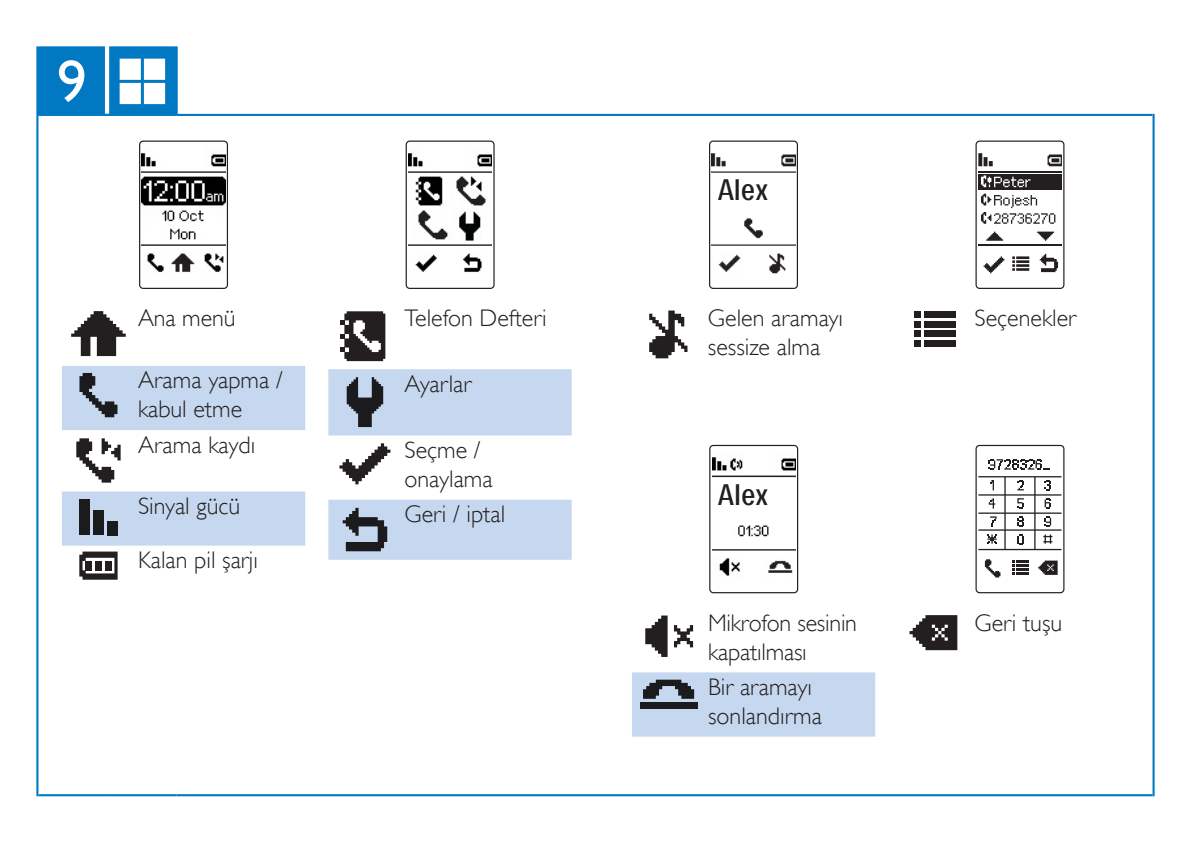
<style>
.page{position:relative;width:1191px;height:842px;background:#fff}
.page>*{position:absolute;margin:0;border:0;box-sizing:border-box;transform-origin:0 0}
.t1{font:60px "Gill Sans Alt One WGL";color:#fff}
.t2{font:25.2px "Philips Screen Font";color:#231f20}
.t3{font:24px/28.8px "Gill Sans Alt One WGL Light";color:#231f20}
</style>
<div class="page">
<div style="left:37px;top:47px;width:70px;height:68px;background:#0079c2"></div>
<div style="left:107px;top:47px;width:70px;height:68px;background:#0079c2"></div>
<hr style="left:36px;top:115px;width:2px;height:681px;background:#0079c2">
<hr style="left:38px;top:46px;width:67px;height:2px;background:#0079c2">
<hr style="left:36px;top:46px;width:2px;height:69px;background:#0079c2">
<hr style="left:1152px;top:114px;width:2px;height:682px;background:#0079c2">
<hr style="left:38px;top:794px;width:69px;height:2px;background:#0079c2">
<hr style="left:107px;top:794px;width:70px;height:2px;background:#0079c2">
<hr style="left:177px;top:794px;width:975px;height:2px;background:#0079c2">
<hr style="left:109px;top:46px;width:67px;height:2px;background:#0079c2">
<hr style="left:176px;top:46px;width:2px;height:68px;background:#0079c2">
<hr style="left:105px;top:46px;width:4px;height:68px;background:#fff">
<hr style="left:38px;top:114px;width:69px;height:2px;background:#0079c2">
<hr style="left:107px;top:114px;width:70px;height:2px;background:#0079c2">
<hr style="left:177px;top:114px;width:975px;height:2px;background:#0079c2">
<svg style="left:120px;top:59px;width:45px;height:45px;background:#ddedf7"></svg>
<svg style="left:62px;top:366px;width:243px;height:180px;fill:#c6d8ef"></svg>
<svg style="left:71px;top:311px;width:55px;height:45px"></svg>
<svg style="left:79px;top:373px;width:38px;height:44px;background:#8893a3"></svg>
<svg style="left:76px;top:438px;width:45px;height:45px"></svg>
<div style="left:107px;top:521px;width:11px;height:14px;background:#1b1a1d"></div>
<div style="left:93px;top:510px;width:11px;height:25px;background:#1b1a1d"></div>
<div style="left:79px;top:499px;width:11px;height:36px;background:#1b1a1d"></div>
<svg style="left:79px;top:551px;width:39px;height:29px"></svg>
<img style="left:142px;top:153px;width:83px;height:119px">
<div style="left:139px;top:141px;width:89px;height:148px;border:1px solid #231f20;border-radius:4px"></div>
<svg style="left:328px;top:369px;width:243px;height:191px;fill:#c6d8ef"></svg>
<svg style="left:340px;top:311px;width:45px;height:50px"></svg>
<svg style="left:347px;top:377px;width:36px;height:50px;background:#656c78"></svg>
<svg style="left:339px;top:443px;width:51px;height:41px"></svg>
<svg style="left:343px;top:508px;width:44px;height:43px;background:#707986"></svg>
<img style="left:408px;top:153px;width:84px;height:119px">
<div style="left:405px;top:141px;width:89px;height:148px;border:1px solid #231f20;border-radius:4px"></div>
<div style="left:924px;top:340px;width:32px;height:6px;background:#231f20"></div>
<div style="left:914px;top:340px;width:7px;height:6px;background:#231f20"></div>
<div style="left:924px;top:330px;width:32px;height:7px;background:#231f20"></div>
<div style="left:914px;top:330px;width:7px;height:7px;background:#231f20"></div>
<div style="left:924px;top:321px;width:32px;height:6px;background:#231f20"></div>
<div style="left:914px;top:321px;width:7px;height:6px;background:#231f20"></div>
<div style="left:924px;top:311px;width:32px;height:7px;background:#231f20"></div>
<div style="left:914px;top:311px;width:7px;height:7px;background:#231f20"></div>
<svg style="left:978px;top:153px;width:84px;height:121px"></svg>
<div style="left:975px;top:141px;width:89px;height:148px;border:1px solid #231f20;border-radius:4px"></div>
<svg style="left:909px;top:615px;width:48px;height:35px"></svg>
<svg style="left:978px;top:459px;width:83px;height:119px"></svg>
<div style="left:975px;top:445px;width:89px;height:148px;border:1px solid #231f20;border-radius:4px"></div>
<svg style="left:674px;top:625px;width:19px;height:22px"></svg>
<svg style="left:645px;top:615px;width:22px;height:42px"></svg>
<svg style="left:632px;top:672px;width:243px;height:65px;background:#bccce2"></svg>
<img style="left:712px;top:457px;width:83px;height:119px">
<div style="left:709px;top:445px;width:89px;height:148px;border:1px solid #231f20;border-radius:4px"></div>
<div style="left:714px;top:482px;width:80px;height:25px;background:#fff"></div>
<svg style="left:649px;top:310px;width:38px;height:48px"></svg>
<img style="left:712px;top:153px;width:83px;height:121px">
<div style="left:709px;top:141px;width:89px;height:148px;border:1px solid #231f20;border-radius:4px"></div>
<div style="left:714px;top:177px;width:80px;height:26px;background:#fff"></div>
<h1 class="t1" style="left:57px;top:40px;width:31px">9</h1>
<p class="t3" style="left:138px;top:304px;width:99px">Ana menü</p>
<p class="t3" style="left:138px;top:366px;width:146px">Arama yapma / kabul etme</p>
<p class="t3" style="left:138px;top:430px;width:119px">Arama kaydı</p>
<p class="t3" style="left:138px;top:492px;width:104px">Sinyal gücü</p>
<p class="t3" style="left:138px;top:546px;width:121px">Kalan pil şarjı</p>
<p class="t3" style="left:404px;top:304px;width:143px">Telefon Defteri</p>
<p class="t3" style="left:404px;top:369px;width:69px">Ayarlar</p>
<p class="t3" style="left:404px;top:436px;width:90px">Seçme / onaylama</p>
<p class="t3" style="left:404px;top:500px;width:102px">Geri / iptal</p>
<p class="t2" style="left:718px;top:175px;width:52px">Alex</p>
<p class="t3" style="left:708px;top:304px;width:137px">Gelen aramayı sessize alma</p>
<p class="t2" style="left:718px;top:479px;width:52px">Alex</p>
<p class="t3" style="left:974px;top:304px;width:103px">Seçenekler</p>
<p class="t3" style="left:708px;top:608px;width:150px">Mikrofon sesinin</p>
<p class="t3" style="left:974px;top:608px;width:89px">Geri tuşu</p>
<p class="t3" style="left:708px;top:634px;width:105px;line-height:35.4px">kapatılması<br>Bir aramayı</p>
<p class="t3" style="left:708px;top:701px;width:115px">sonlandırma</p>
</div>
